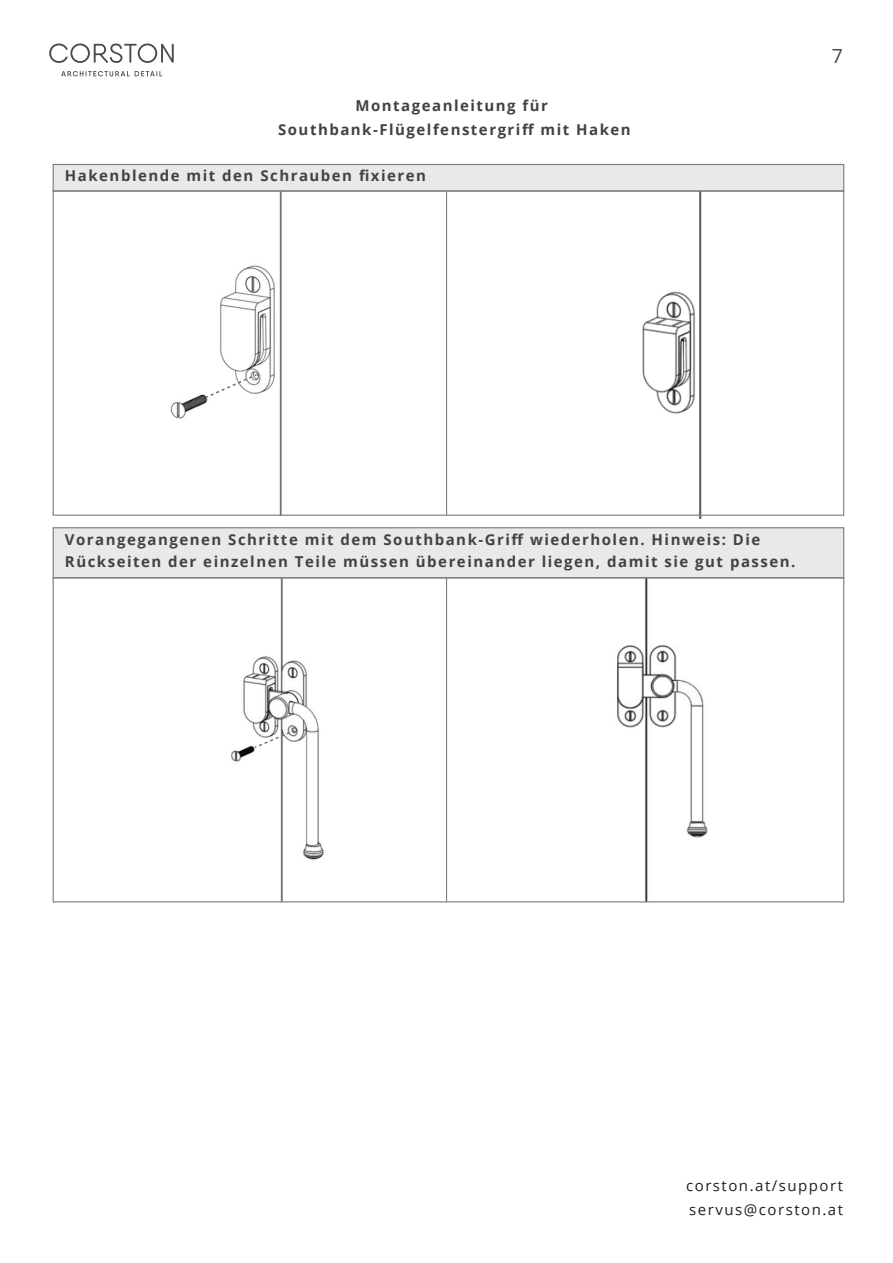
<style>
.page{position:relative;width:893px;height:1263px;background:#fff}
.page>*{position:absolute;margin:0;border:0;box-sizing:border-box;transform-origin:0 0}
.t1{font:19.5px "Open Sans";color:#484749}
.t2{font:700 15px/22.5px "Open Sans";letter-spacing:.1em;color:#404345}
.t3{font:15px/24px "Open Sans";letter-spacing:.1em;color:#231f20}
</style>
<div class="page">
<svg style="left:49px;top:44px;width:125px;height:32px"></svg>
<img style="left:170px;top:192px;width:112px;height:322px">
<svg style="left:205px;top:373px;width:53px;height:26px"></svg>
<img style="left:642px;top:192px;width:60px;height:327px">
<img style="left:231px;top:579px;width:93px;height:321px">
<svg style="left:253px;top:729px;width:43px;height:20px"></svg>
<img style="left:617px;top:579px;width:91px;height:321px">
<hr style="left:446px;top:578px;width:1px;height:324px;background:#6d7172">
<div style="left:53px;top:527px;width:791px;height:51px;background:#eae9e9;border:1px solid #767c82"></div>
<hr style="left:446px;top:191px;width:1px;height:324px;background:#6d7172">
<div style="left:53px;top:164px;width:791px;height:28px;background:#eae9e9;border:1px solid #767c82"></div>
<p class="t2" style="left:278px;top:93px;width:354px;line-height:24px;text-align:center">Montageanleitung für<br>Southbank-Flügelfenstergriff mit Haken</p>
<p class="t2" style="left:65px;top:164px;width:363px">Hakenblende mit den Schrauben fixieren</p>
<h1 class="t1" style="left:832px;top:43px;width:13px">7</h1>
<p class="t2" style="left:65px;top:527px;width:732px">Vorangegangenen Schritte mit dem Southbank-Griff wiederholen. Hinweis: Die<br>Rückseiten der einzelnen Teile müssen übereinander liegen, damit sie gut passen.</p>
<p class="t3" style="left:686px;top:1173px;width:158px">corston.at/support servus@corston.at</p>
</div>
